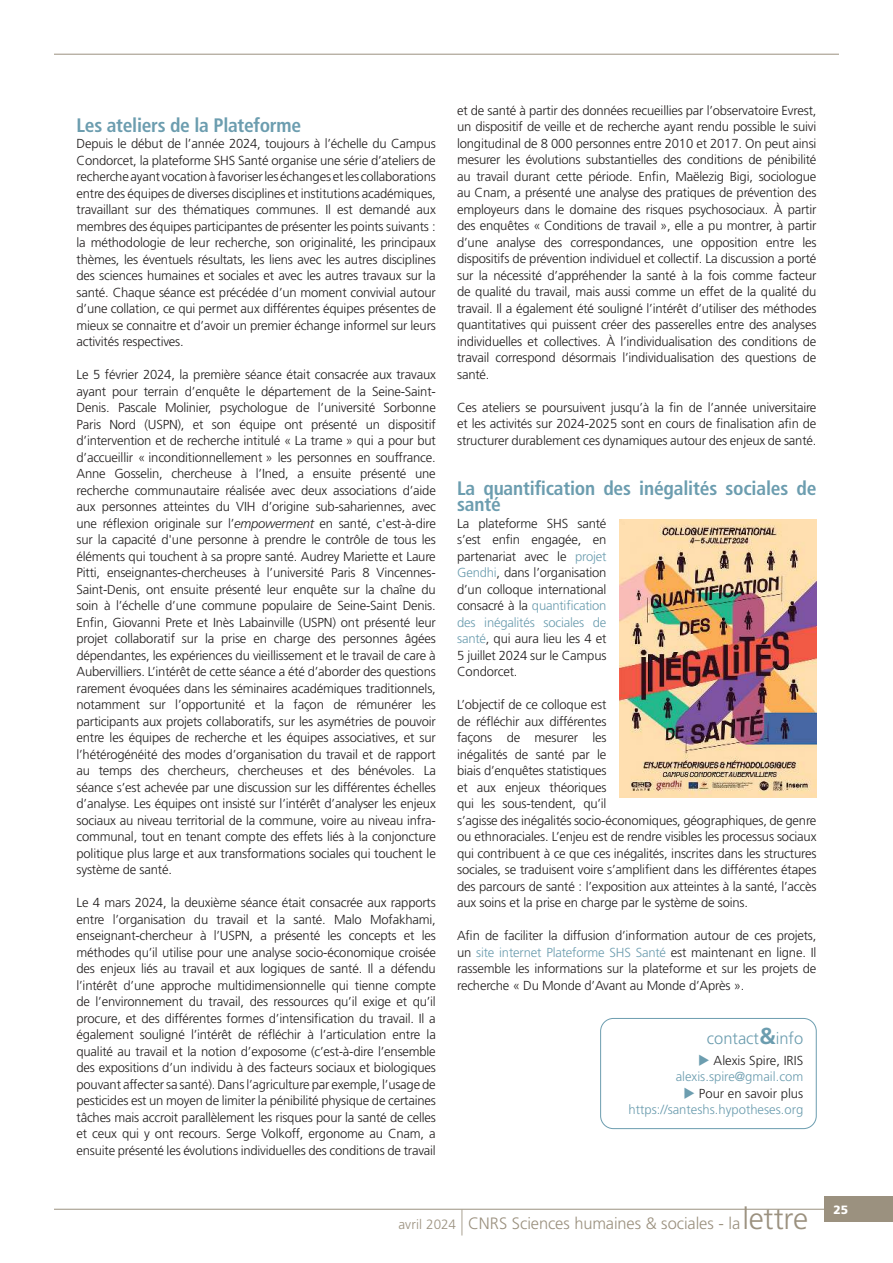
<style>
.page{position:relative;width:893px;height:1263px;background:#fff}
.page>*{position:absolute;margin:0;border:0;box-sizing:border-box;transform-origin:0 0}
.t1{font:700 condensed 19.5px/16.5px "Frutiger LT Std";letter-spacing:-.01em;color:#6c9daf}
.t2{font:300 16.5px "Frutiger LT Std";letter-spacing:-.005em;color:#9b917f}
.t3{font:300 16.5px "Frutiger LT Std";color:#6c9daf}
.t4{font:300 13.05px/16.5px "Frutiger LT Std";letter-spacing:-.015em;color:#221f1f;text-align:justify}
.t5{font:300 13.05px/16.5px "Frutiger LT Std";color:#6c9daf;text-align:right}
.t6{font:900 12px "Frutiger LT Std";color:#fff}
.s1{font-style:italic}
.s2{color:#6c9daf}
.s3{font-weight:700;font-size:23.1px}
.s4{color:#221f1f}
.s5{font-size:13.5px}
.s6{font-size:25.95px}
.s7{font-size:30.15px}
</style>
<div class="page">
<hr style="left:54px;top:54px;width:785px;height:1px;background:#9b917f">
<div style="left:825px;top:1196px;width:68px;height:26px;background:#9b917f"></div>
<hr style="left:54px;top:1209px;width:771px;height:1px;background:#9b917f">
<img style="left:619px;top:519px;width:197px;height:278px">
<div style="left:600px;top:1018px;width:216px;height:111px;border:1px solid #6c9daf;border-radius:13px"></div>
<h1 class="t1" style="left:77px;top:117px;width:226px">Les ateliers de la Plateforme</h1>
<p class="t4" style="left:77px;top:136px;width:361px">Depuis le début de l’année 2024, toujours à l’échelle du Campus Condorcet, la plateforme SHS Santé organise une série d’ateliers de recherche ayant vocation à favoriser les échanges et les collaborations entre des équipes de diverses disciplines et institutions académiques, travaillant sur des thématiques communes. Il est demandé aux membres des équipes participantes de présenter les points suivants : la méthodologie de leur recherche, son originalité, les principaux thèmes, les éventuels résultats, les liens avec les autres disciplines des sciences humaines et sociales et avec les autres travaux sur la santé. Chaque séance est précédée d’un moment convivial autour d’une collation, ce qui permet aux différentes équipes présentes de mieux se connaitre et d’avoir un premier échange informel sur leurs activités respectives.</p>
<p class="t4" style="left:77px;top:367px;width:361px">Le 5 février 2024, la première séance était consacrée aux travaux ayant pour terrain d’enquête le département de la Seine-Saint-Denis. Pascale Molinier, psychologue de l’université Sorbonne Paris Nord (USPN), et son équipe ont présenté un dispositif d’intervention et de recherche intitulé « La trame » qui a pour but d’accueillir « inconditionnellement » les personnes en souffrance.<br>Anne Gosselin, chercheuse à l’Ined, a ensuite présenté une recherche communautaire réalisée avec deux associations d’aide aux personnes atteintes du VIH d’origine sub-sahariennes, avec une réflexion originale sur l’<span class="s1">empowerment</span> en santé, c'est-à-dire sur la capacité d'une personne à prendre le contrôle de tous les éléments qui touchent à sa propre santé. Audrey Mariette et Laure Pitti, enseignantes-chercheuses à l’université Paris 8 Vincennes-Saint-Denis, ont ensuite présenté leur enquête sur la chaîne du soin à l’échelle d’une commune populaire de Seine-Saint Denis.<br>Enfin, Giovanni Prete et Inès Labainville (USPN) ont présenté leur projet collaboratif sur la prise en charge des personnes âgées dépendantes, les expériences du vieillissement et le travail de care à Aubervilliers. L’intérêt de cette séance a été d’aborder des questions rarement évoquées dans les séminaires académiques traditionnels, notamment sur l’opportunité et la façon de rémunérer les participants aux projets collaboratifs, sur les asymétries de pouvoir entre les équipes de recherche et les équipes associatives, et sur l’hétérogénéité des modes d’organisation du travail et de rapport au temps des chercheurs, chercheuses et des bénévoles. La séance s’est achevée par une discussion sur les différentes échelles d’analyse. Les équipes ont insisté sur l’intérêt d’analyser les enjeux sociaux au niveau territorial de la commune, voire au niveau infra&shy;communal, tout en tenant compte des effets liés à la conjoncture politique plus large et aux transformations sociales qui touchent le système de santé.</p>
<p class="t4" style="left:77px;top:895px;width:361px">Le 4 mars 2024, la deuxième séance était consacrée aux rapports entre l’organisation du travail et la santé. Malo Mofakhami, enseignant-chercheur à l’USPN, a présenté les concepts et les méthodes qu’il utilise pour une analyse socio-économique croisée des enjeux liés au travail et aux logiques de santé. Il a défendu l’intérêt d’une approche multidimensionnelle qui tienne compte de l’environnement du travail, des ressources qu’il exige et qu’il procure, et des différentes formes d’intensification du travail. Il a également souligné l’intérêt de réfléchir à l’articulation entre la qualité au travail et la notion d’exposome (c’est-à-dire l’ensemble des expositions d’un individu à des facteurs sociaux et biologiques pouvant affecter sa santé). Dans l’agriculture par exemple, l’usage de pesticides est un moyen de limiter la pénibilité physique de certaines tâches mais accroit parallèlement les risques pour la santé de celles et ceux qui y ont recours. Serge Volkoff, ergonome au Cnam, a ensuite présenté les évolutions individuelles des conditions de travail</p>
<p class="t4" style="left:457px;top:102px;width:361px">et de santé à partir des données recueillies par l’observatoire Evrest, un dispositif de veille et de recherche ayant rendu possible le suivi longitudinal de 8 000 personnes entre 2010 et 2017. On peut ainsi mesurer les évolutions substantielles des conditions de pénibilité au travail durant cette période. Enfin, Maëlezig Bigi, sociologue au Cnam, a présenté une analyse des pratiques de prévention des employeurs dans le domaine des risques psychosociaux. À partir des enquêtes « Conditions de travail », elle a pu montrer, à partir d’une analyse des correspondances, une opposition entre les dispositifs de prévention individuel et collectif. La discussion a porté sur la nécessité d’appréhender la santé à la fois comme facteur de qualité du travail, mais aussi comme un effet de la qualité du travail. Il a également été souligné l’intérêt d’utiliser des méthodes quantitatives qui puissent créer des passerelles entre des analyses individuelles et collectives. À l’individualisation des conditions de travail correspond désormais l’individualisation des questions de santé.</p>
<p class="t4" style="left:457px;top:399px;width:361px">Ces ateliers se poursuivent jusqu’à la fin de l’année universitaire et les activités sur 2024-2025 sont en cours de finalisation afin de structurer durablement ces dynamiques autour des enjeux de santé.</p>
<h1 class="t1" style="left:457px;top:480px;width:361px">La quantification des inégalités sociales de santé</h1>
<p class="t4" style="left:457px;top:515px;width:151px">La plateforme SHS santé s’est enfin engagée, en partenariat avec le <span class="s2">projet Gendhi</span>, dans l’organisation d’un colloque international consacré à la <span class="s2">quantification des inégalités sociales de santé</span>, qui aura lieu les 4 et 5 juillet 2024 sur le Campus Condorcet.</p>
<p class="t4" style="left:457px;top:697px;width:361px;text-align:left">L’objectif de ce colloque est<br>de réfléchir aux différentes<br>façons de mesurer les<br>inégalités de santé par le<br>biais d’enquêtes statistiques<br>et aux enjeux théoriques<br>qui les sous-tendent, qu’il<br>s’agisse des inégalités socio-économiques, géographiques, de genre ou ethnoraciales. L’enjeu est de rendre visibles les processus sociaux qui contribuent à ce que ces inégalités, inscrites dans les structures sociales, se traduisent voire s’amplifient dans les différentes étapes des parcours de santé : l’exposition aux atteintes à la santé, l’accès aux soins et la prise en charge par le système de soins.</p>
<p class="t4" style="left:457px;top:928px;width:361px">Afin de faciliter la diffusion d’information autour de ces projets, un <span class="s2">site internet Plateforme SHS Santé</span> est maintenant en ligne. Il rassemble les informations sur la plateforme et sur les projets de recherche « Du Monde d’Avant au Monde d’Après ».</p>
<p class="t3" style="left:707px;top:1029px;width:98px">contact<span class="s3">&amp;</span>info</p>
<p class="t5" style="left:676px;top:1052px;width:129px">◆ <span class="s4">Alexis Spire, IRIS </span>alexis.spire@gmail.com</p>
<p class="t5" style="left:628px;top:1085px;width:176px">◆ <span class="s4">Pour en savoir plus </span>https://santeshs.hypotheses.org</p>
<p class="t2" style="left:398px;top:1217px;width:411px"><span class="s5">avril 2024</span> <span class="s6">|</span> CNRS Sciences humaines &amp; sociales - la <span class="s7">lettre</span></p>
<p class="t6" style="left:833px;top:1202px;width:16px">25</p>
</div>
